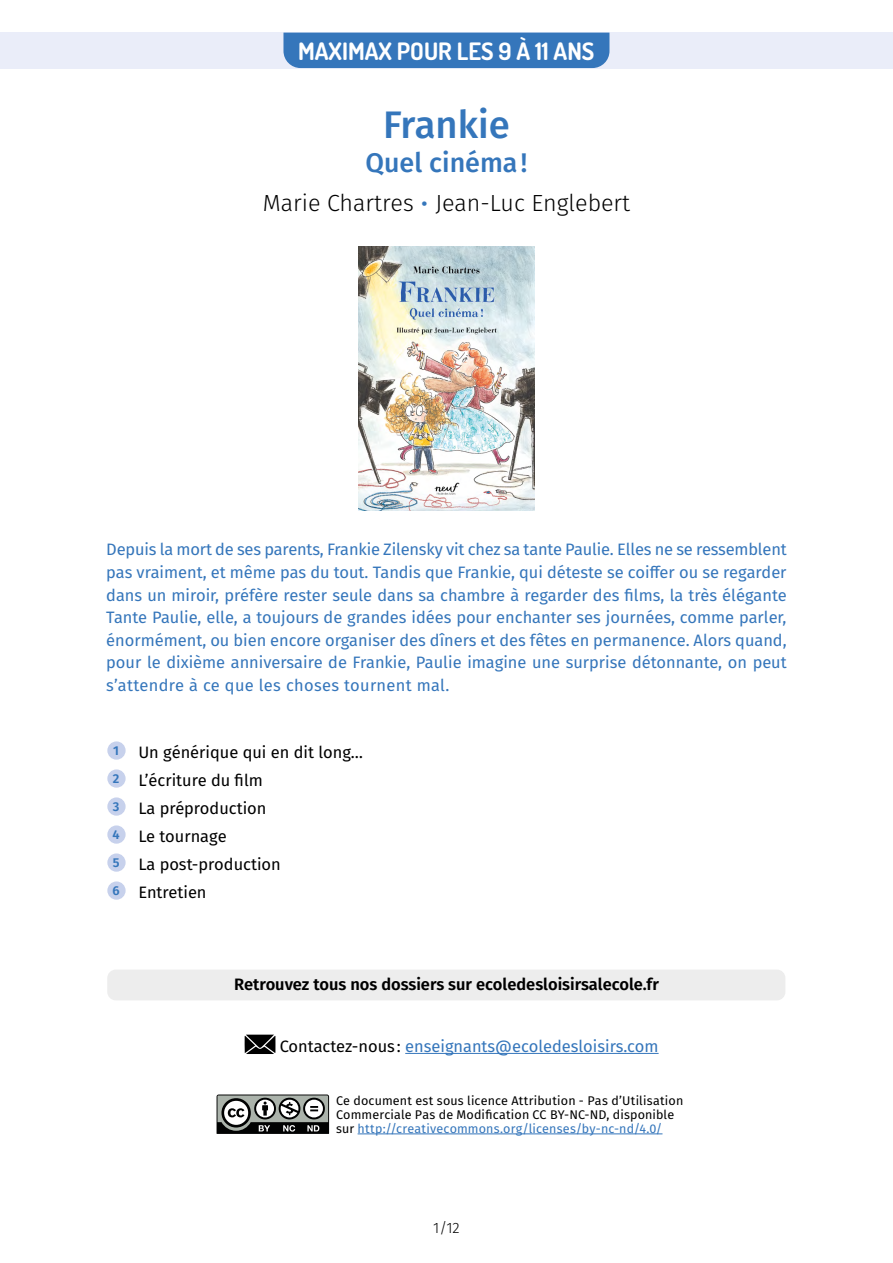
<style>
.page{position:relative;width:893px;height:1263px;background:#fff}
.page>*{position:absolute;margin:0;border:0;box-sizing:border-box;transform-origin:0 0}
.t1{font:500 38.4px "Fira Sans";color:#3576bb}
.t2{font:500 27px "Fira Sans";color:#3576bb}
.t3{font:700 24px "Dosis";color:#fff}
.t4{font:300 23.4px "Fira Sans";color:#000}
.t5{font:16.5px/22.5px "Fira Sans";color:#3576bb;text-align:justify}
.t6{font:16.5px/28px "Fira Sans";color:#000}
.t7{font:600 16.5px "Fira Sans";color:#000}
.t8{font:300 15px "Fira Sans";color:#000}
.t9{font:12.6px/14px "Fira Sans";letter-spacing:.015em;color:#000}
.s1{font-size:30px;color:#3576bb}
.s2{font-weight:600;font-size:12.9px;color:#3576bb}
.s3{color:#000}
.s4{color:#3576bb}
</style>
<div class="page">
<div style="left:0;top:32px;width:893px;height:37px;background:#eaedf9"></div>
<div style="left:283px;top:33px;width:326px;height:35px;background:#3576bb"></div>
<div style="left:107px;top:969px;width:678px;height:31px;background:#ededed;border-radius:9px"></div>
<hr style="left:405px;top:1053px;width:254px;height:1px;background:#3576bb">
<svg style="left:244px;top:1034px;width:32px;height:20px"></svg>
<svg style="left:217px;top:1094px;width:112px;height:40px"></svg>
<hr style="left:358px;top:1133px;width:304px;height:1px;background:#3576bb">
<div style="left:107px;top:741px;width:19px;height:19px;background:#c7d1ec;border-radius:50%"></div>
<div style="left:107px;top:769px;width:19px;height:19px;background:#c7d1ec;border-radius:50%"></div>
<div style="left:107px;top:797px;width:19px;height:19px;background:#c7d1ec;border-radius:50%"></div>
<div style="left:107px;top:825px;width:19px;height:19px;background:#c7d1ec;border-radius:50%"></div>
<div style="left:107px;top:853px;width:19px;height:19px;background:#c7d1ec;border-radius:50%"></div>
<div style="left:107px;top:881px;width:19px;height:19px;background:#c7d1ec;border-radius:50%"></div>
<img style="left:358px;top:247px;width:177px;height:263px">
<h3 class="t3" style="left:298px;top:35px;width:298px">MAXIMAX POUR LES 9 À 11 ANS</h3>
<h1 class="t1" style="left:383px;top:94px;width:128px">Frankie</h1>
<h2 class="t2" style="left:366px;top:141px;width:163px">Quel cinéma!</h2>
<h3 class="t4" style="left:263px;top:187px;width:369px">Marie Chartres <span class="s1">•</span> Jean-Luc Englebert</h3>
<p class="t5" style="left:106px;top:538px;width:682px">Depuis la mort de ses parents, Frankie Zilensky vit chez sa tante Paulie. Elles ne se ressemblent pas vraiment, et même pas du tout. Tandis que Frankie, qui déteste se coiffer ou se regarder dans un miroir, préfère rester seule dans sa chambre à regarder des films, la très élégante Tante Paulie, elle, a toujours de grandes idées pour enchanter ses journées, comme parler, énormément, ou bien encore organiser des dîners et des fêtes en permanence. Alors quand, pour le dixième anniversaire de Frankie, Paulie imagine une surprise détonnante, on peut s’attendre à ce que les choses tournent mal.</p>
<p class="t6" style="left:113px;top:737px;width:252px"><span class="s2">1</span> Un générique qui en dit long…<br><sup>2</sup> L’écriture du film<br><sup>3</sup> La préproduction<br><sup>4</sup> Le tournage<br><sup>5</sup> La post-production<br><sup>6</sup> Entretien</p>
<p class="t7" style="left:234px;top:971px;width:426px">Retrouvez tous nos dossiers sur ecoledesloisirsalecole.fr</p>
<p class="t5" style="left:280px;top:1034px;width:380px"><span class="s3">Contactez-nous :</span> enseignants@ecoledesloisirs.com</p>
<p class="t9" style="left:336px;top:1093px;width:349px">Ce document est sous licence Attribution - Pas d’Utilisation<br>Commerciale Pas de Modification CC BY-NC-ND, disponible sur <span class="s4">http://creativecommons.org/licenses/by-nc-nd/4.0/</span></p>
<p class="t8" style="left:433px;top:1217px;width:28px">1/12</p>
</div>
